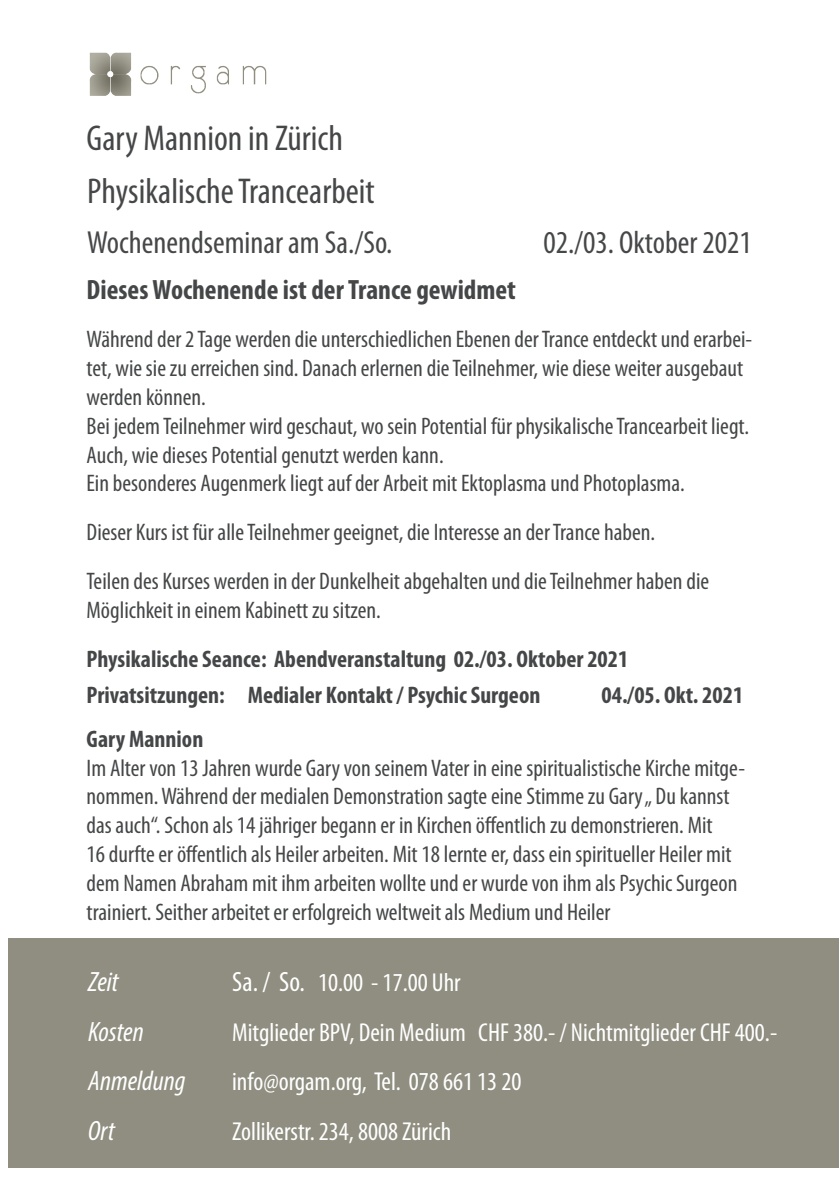
<style>
.page{position:relative;width:840px;height:1191px;background:#fff}
.page>*{position:absolute;margin:0;border:0;box-sizing:border-box;transform-origin:0 0}
.t1{font:condensed 36px "Myriad Pro";color:#464748}
.t2{font:condensed 36px "Myriad Pro";color:#454647}
.t3{font:condensed 32px "Myriad Pro";color:#464748}
.t4{font:700 condensed 28px "Myriad Pro";color:#454647}
.t5{font:italic condensed 28px "Myriad Pro";color:#fff}
.t6{font:condensed 26px "Myriad Pro";color:#fff}
.t7{font:condensed 24px/28.8px "Myriad Pro";color:#454647}
.t8{font:700 condensed 24px/36.8px "Myriad Pro";color:#454647}
.s1{font-weight:700}
.s2{font-size:28px}
</style>
<div class="page">
<div style="left:9px;top:938px;width:829px;height:229px;background:#908e80"></div>
<img style="left:89px;top:52px;width:178px;height:44px">
<p class="t2" style="left:86px;top:116px;width:258px">Gary Mannion in Zürich</p>
<p class="t1" style="left:87px;top:169px;width:289px">Physikalische Trancearbeit</p>
<p class="t3" style="left:87px;top:223px;width:307px">Wochenendseminar am Sa./So.</p>
<p class="t3" style="left:543px;top:223px;width:210px">02./03. Oktober 2021</p>
<p class="t4" style="left:86px;top:272px;width:430px">Dieses Wochenende ist der Trance gewidmet</p>
<p class="t7" style="left:86px;top:325px;width:666px">Während der 2 Tage werden die unterschiedlichen Ebenen der Trance entdeckt und erarbei&shy;tet, wie sie zu erreichen sind. Danach erlernen die Teilnehmer, wie diese weiter ausgebaut werden können.</p>
<p class="t7" style="left:86px;top:411px;width:663px">Bei jedem Teilnehmer wird geschaut, wo sein Potential für physikalische Trancearbeit liegt.<br>Auch, wie dieses Potential genutzt werden kann.</p>
<p class="t7" style="left:86px;top:469px;width:599px">Ein besonderes Augenmerk liegt auf der Arbeit mit Ektoplasma und Photoplasma.</p>
<p class="t7" style="left:86px;top:517px;width:569px">Dieser Kurs ist für alle Teilnehmer geeignet, die Interesse an der Trance haben.</p>
<p class="t7" style="left:86px;top:566px;width:623px">Teilen des Kurses werden in der Dunkelheit abgehalten und die Teilnehmer haben die<br>Möglichkeit in einem Kabinett zu sitzen.</p>
<p class="t8" style="left:86px;top:640px;width:543px">Physikalische Seance: Abendveranstaltung 02./03. Oktober 2021<br>Privatsitzungen: Medialer Kontakt / Psychic Surgeon</p>
<p class="t8" style="left:601px;top:676px;width:143px">04./05. Okt. 2021</p>
<p class="t7" style="left:86px;top:724px;width:659px"><span class="s1">Gary Mannion<br></span>Im Alter von 13 Jahren wurde Gary von seinem Vater in eine spiritualistische Kirche mitge&shy;nommen. Während der medialen Demonstration sagte eine Stimme zu Gary „ Du kannst das auch“. Schon als 14 jähriger begann er in Kirchen öffentlich zu demonstrieren. Mit<br>16 durfte er öffentlich als Heiler arbeiten. Mit 18 lernte er, dass ein spiritueller Heiler mit dem Namen Abraham mit ihm arbeiten wollte und er wurde von ihm als Psychic Surgeon trainiert. Seither arbeitet er erfolgreich weltweit als Medium und Heiler</p>
<p class="t5" style="left:88px;top:964px;width:32px">Zeit</p>
<p class="t6" style="left:232px;top:966px;width:230px"><span class="s2">Sa. / So.</span> 10.00 - 17.00 Uhr</p>
<p class="t5" style="left:88px;top:1014px;width:57px">Kosten</p>
<p class="t6" style="left:232px;top:1016px;width:546px">Mitglieder BPV, Dein Medium CHF 380.- / Nichtmitglieder CHF 400.-</p>
<p class="t5" style="left:88px;top:1064px;width:99px">Anmeldung</p>
<p class="t6" style="left:232px;top:1065px;width:290px">info@orgam.org, Tel. 078 661 13 20</p>
<p class="t5" style="left:88px;top:1113px;width:28px">Ort</p>
<p class="t6" style="left:232px;top:1115px;width:220px">Zollikerstr. 234, 8008 Zürich</p>
</div>
